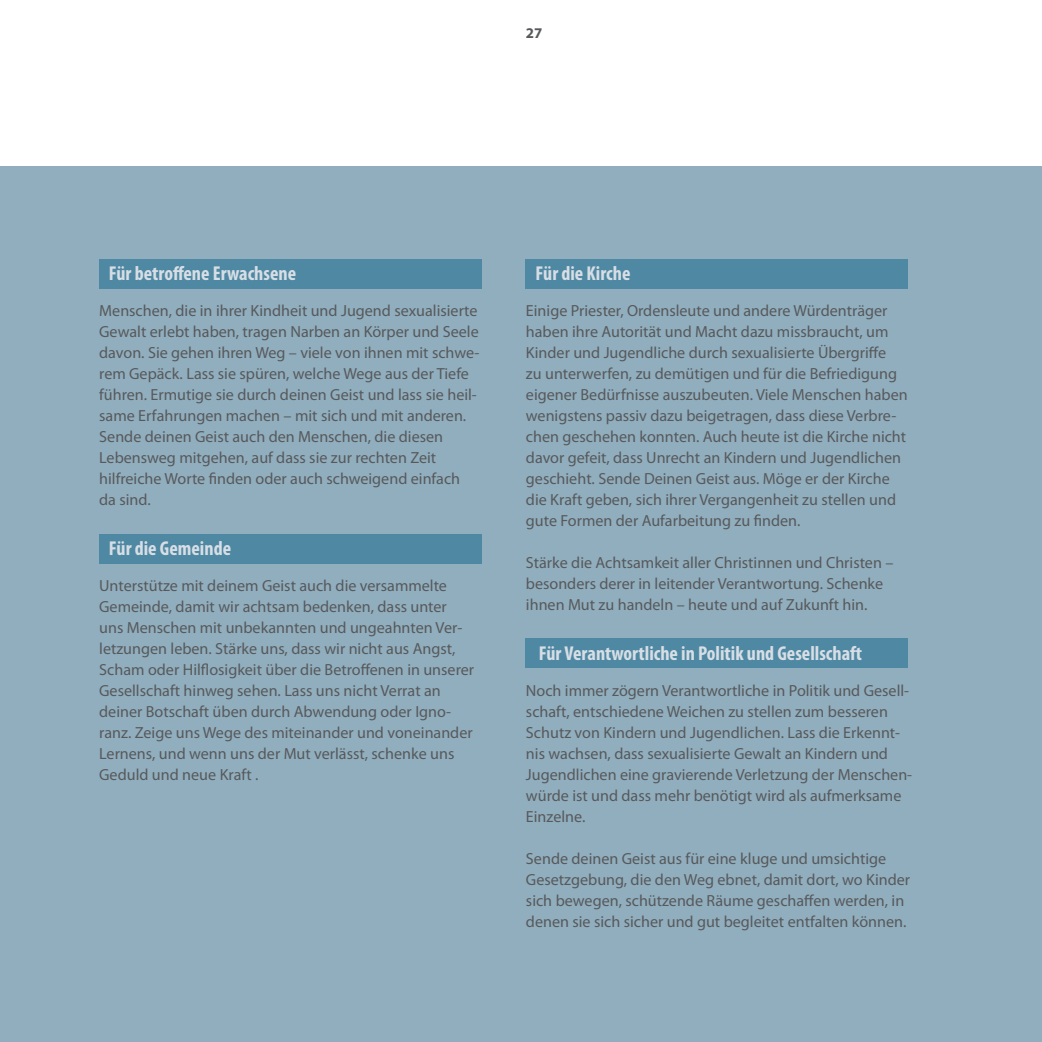
<style>
.page{position:relative;width:1042px;height:1042px;background:#fff}
.page>*{position:absolute;margin:0;border:0;box-sizing:border-box;transform-origin:0 0}
.t1{font:700 condensed 20.12px "Myriad Pro";color:#d7dee5}
.t2{font:16.1px/21px "Myriad Pro";color:#58595b}
.t3{font:700 14.88px "Myriad Pro";color:#58595b}
</style>
<div class="page">
<div style="left:0;top:166px;width:1042px;height:876px;background:#90aebe"></div>
<div style="left:99px;top:259px;width:382px;height:29px;background:#4e88a2"></div>
<div style="left:526px;top:259px;width:382px;height:29px;background:#4e88a2"></div>
<div style="left:99px;top:534px;width:382px;height:30px;background:#4e88a2"></div>
<div style="left:526px;top:638px;width:382px;height:30px;background:#4e88a2"></div>
<p class="t3" style="left:526px;top:27px;width:18px">27</p>
<p class="t1" style="left:109px;top:265px;width:189px">Für betroffene Erwachsene</p>
<p class="t2" style="left:99px;top:301px;width:382px">Menschen, die in ihrer Kindheit und Jugend sexualisierte Gewalt erlebt haben, tragen Narben an Körper und Seele davon. Sie gehen ihren Weg – viele von ihnen mit schwe&shy;rem Gepäck. Lass sie spüren, welche Wege aus der Tiefe führen. Ermutige sie durch deinen Geist und lass sie heil&shy;same Erfahrungen machen – mit sich und mit anderen.<br>Sende deinen Geist auch den Menschen, die diesen Lebensweg mitgehen, auf dass sie zur rechten Zeit hilfreiche Worte finden oder auch schweigend einfach da sind.</p>
<p class="t1" style="left:109px;top:540px;width:124px">Für die Gemeinde</p>
<p class="t2" style="left:99px;top:576px;width:376px">Unterstütze mit deinem Geist auch die versammelte Gemeinde, damit wir achtsam bedenken, dass unter uns Menschen mit unbekannten und ungeahnten Ver&shy;letzungen leben. Stärke uns, dass wir nicht aus Angst, Scham oder Hilflosigkeit über die Betroffenen in unserer Gesellschaft hinweg sehen. Lass uns nicht Verrat an deiner Botschaft üben durch Abwendung oder Igno&shy;ranz. Zeige uns Wege des miteinander und voneinander Lernens, und wenn uns der Mut verlässt, schenke uns Geduld und neue Kraft .</p>
<p class="t1" style="left:535px;top:265px;width:96px">Für die Kirche</p>
<p class="t2" style="left:526px;top:301px;width:383px">Einige Priester, Ordensleute und andere Würdenträger haben ihre Autorität und Macht dazu missbraucht, um Kinder und Jugendliche durch sexualisierte Übergriffe<br>zu unterwerfen, zu demütigen und für die Befriedigung eigener Bedürfnisse auszubeuten. Viele Menschen haben wenigstens passiv dazu beigetragen, dass diese Verbre&shy;chen geschehen konnten. Auch heute ist die Kirche nicht davor gefeit, dass Unrecht an Kindern und Jugendlichen geschieht. Sende Deinen Geist aus. Möge er der Kirche die Kraft geben, sich ihrer Vergangenheit zu stellen und gute Formen der Aufarbeitung zu finden.</p>
<p class="t2" style="left:526px;top:553px;width:369px">Stärke die Achtsamkeit aller Christinnen und Christen – besonders derer in leitender Verantwortung. Schenke ihnen Mut zu handeln – heute und auf Zukunft hin.</p>
<p class="t1" style="left:539px;top:645px;width:325px">Für Verantwortliche in Politik und Gesellschaft</p>
<p class="t2" style="left:526px;top:681px;width:388px">Noch immer zögern Verantwortliche in Politik und Gesell&shy;schaft, entschiedene Weichen zu stellen zum besseren Schutz von Kindern und Jugendlichen. Lass die Erkennt&shy;nis wachsen, dass sexualisierte Gewalt an Kindern und Jugendlichen eine gravierende Verletzung der Menschen&shy;würde ist und dass mehr benötigt wird als aufmerksame Einzelne.</p>
<p class="t2" style="left:526px;top:849px;width:386px">Sende deinen Geist aus für eine kluge und umsichtige Gesetzgebung, die den Weg ebnet, damit dort, wo Kinder sich bewegen, schützende Räume geschaffen werden, in denen sie sich sicher und gut begleitet entfalten können.</p>
</div>
